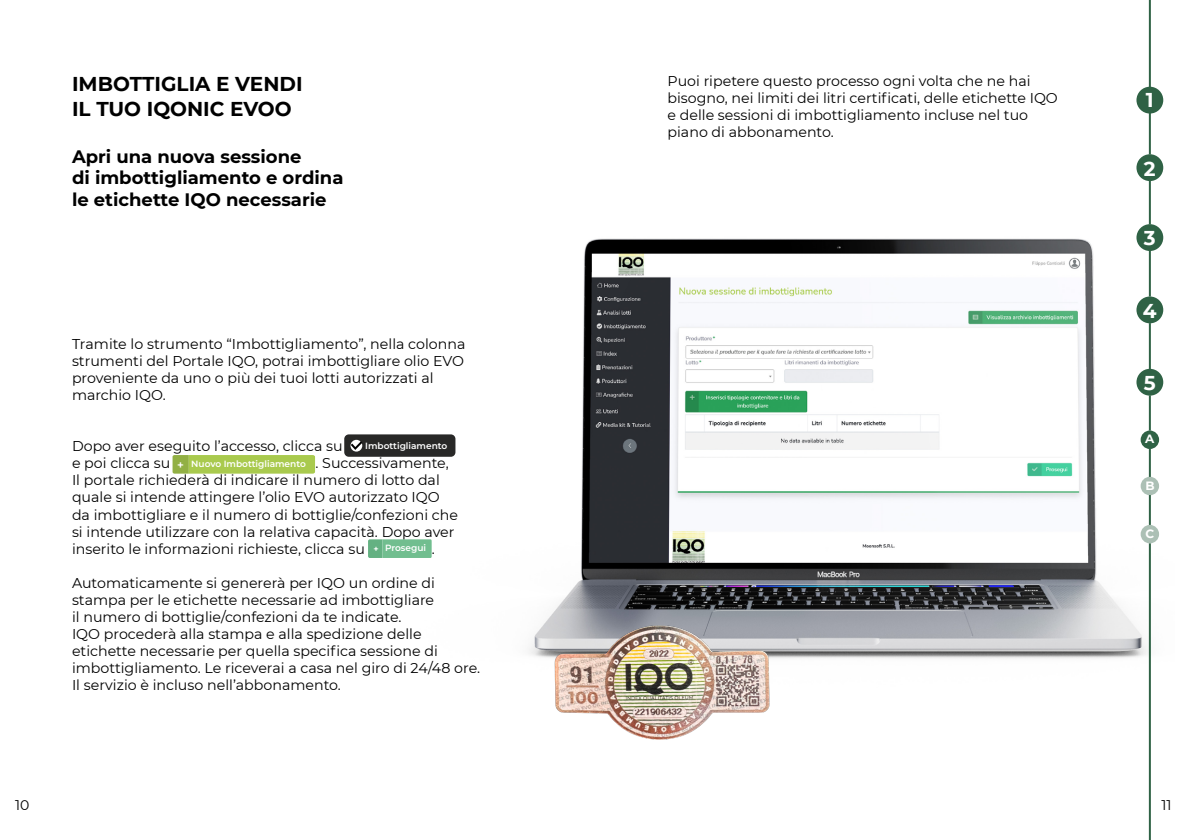
<style>
.page{position:relative;width:1191px;height:840px;background:#fff}
.page>*{position:absolute;margin:0;border:0;box-sizing:border-box;transform-origin:0 0}
.t1{font:700 20px/24.8px "Montserrat";color:#000}
.t2{font:700 20px "Montserrat";color:#fff}
.t3{font:700 18px/21.6px "Montserrat";color:#000}
.t4{font:14.2px/17px "Montserrat";color:#000}
.t5{font:14px "Montserrat";color:#000}
.t6{font:700 12px "Montserrat";color:#fff}
.t7{font:600 9px "Montserrat";color:#fff}
.s1{font-size:11.6px}
</style>
<div class="page">
<img style="left:389px;top:136px;width:775px;height:610px">
<div style="left:344px;top:434px;width:111px;height:22px;background:#282827;border-radius:5px"></div>
<svg style="left:350px;top:439px;width:13px;height:12px"></svg>
<svg style="left:172px;top:455px;width:143px;height:18px;background:#a7c74e"></svg>
<svg style="left:368px;top:539px;width:64px;height:18px"></svg>
<img style="left:547px;top:618px;width:232px;height:128px">
<hr style="left:1148px;top:0;width:2px;height:154px;background:#2f6245">
<div style="left:1136px;top:87px;width:27px;height:26px;background:#2f6245;border-radius:50%"></div>
<div style="left:1136px;top:154px;width:27px;height:27px;background:#2f6245;border-radius:50%"></div>
<div style="left:1136px;top:224px;width:27px;height:27px;background:#2f6245;border-radius:50%"></div>
<div style="left:1136px;top:296px;width:27px;height:27px;background:#2f6245;border-radius:50%"></div>
<hr style="left:1148px;top:181px;width:2px;height:43px;background:#2f6245">
<hr style="left:1148px;top:250px;width:2px;height:46px;background:#2f6245">
<hr style="left:1148px;top:323px;width:2px;height:46px;background:#2f6245">
<div style="left:1136px;top:368px;width:27px;height:27px;background:#2f6245;border-radius:50%"></div>
<div style="left:1140px;top:430px;width:19px;height:19px;background:#2f6245;border-radius:50%"></div>
<svg style="left:1140px;top:476px;width:19px;height:19px"></svg>
<svg style="left:1140px;top:524px;width:19px;height:19px"></svg>
<hr style="left:1148px;top:395px;width:2px;height:35px;background:#2f6245">
<hr style="left:1148px;top:448px;width:2px;height:28px;background:#2f6245">
<hr style="left:1148px;top:494px;width:2px;height:30px;background:#2f6245">
<hr style="left:1148px;top:543px;width:2px;height:296px;background:#2f6245">
<h1 class="t1" style="left:72px;top:71px;width:232px">IMBOTTIGLIA E VENDI<br>IL TUO IQONIC EVOO</h1>
<p class="t3" style="left:72px;top:144px;width:273px">Apri una nuova sessione<br>di imbottigliamento e ordina le etichette IQO necessarie</p>
<p class="t4" style="left:72px;top:334px;width:395px">Tramite lo strumento “Imbottigliamento”, nella colonna strumenti del Portale IQO, potrai imbottigliare olio EVO proveniente da uno o più dei tuoi lotti autorizzati al marchio IQO.</p>
<p class="t4" style="left:72px;top:437px;width:272px">Dopo aver eseguito l’accesso, clicca su e poi clicca su</p>
<p class="t7" style="left:365px;top:439px;width:84px">Imbottigliamento</p>
<p class="t4" style="left:72px;top:454px;width:387px;text-indent:243px">. Successivamente, Il portale richiederà di indicare il numero di lotto dal quale si intende attingere l’olio EVO autorizzato IQO da imbottigliare e il numero di bottiglie/confezioni che si intende utilizzare con la relativa capacità. Dopo aver inserito le informazioni richieste, clicca su</p>
<p class="t4" style="left:432px;top:539px;width:5px">.</p>
<p class="t4" style="left:72px;top:573px;width:410px">Automaticamente si genererà per IQO un ordine di stampa per le etichette necessarie ad imbottigliare<br>il numero di bottiglie/confezioni da te indicate.<br>IQO procederà alla stampa e alla spedizione delle etichette necessarie per quella specifica sessione di imbottigliamento. Le riceverai a casa nel giro di 24/48 ore.<br>Il servizio è incluso nell’abbonamento.</p>
<p class="t7" style="left:177px;top:457px;width:130px"><span class="s1">+</span> Nuovo Imbottigliamento</p>
<p class="t7" style="left:373px;top:542px;width:54px">+ Prosegui</p>
<p class="t4" style="left:667px;top:72px;width:392px">Puoi ripetere questo processo ogni volta che ne hai bisogno, nei limiti dei litri certificati, delle etichette IQO e delle sessioni di imbottigliamento incluse nel tuo piano di abbonamento.</p>
<h1 class="t2" style="left:1146px;top:86px;width:9px">1</h1>
<h1 class="t2" style="left:1144px;top:154px;width:13px">2</h1>
<h1 class="t2" style="left:1144px;top:224px;width:13px">3</h1>
<h1 class="t2" style="left:1143px;top:296px;width:15px">4</h1>
<h1 class="t2" style="left:1144px;top:368px;width:13px">5</h1>
<p class="t6" style="left:1145px;top:430px;width:11px">A</p>
<p class="t6" style="left:1145px;top:476px;width:11px">B</p>
<p class="t6" style="left:1145px;top:524px;width:10px">C</p>
<p class="t5" style="left:15px;top:794px;width:16px">10</p>
<p class="t5" style="left:1161px;top:794px;width:12px">11</p>
</div>
